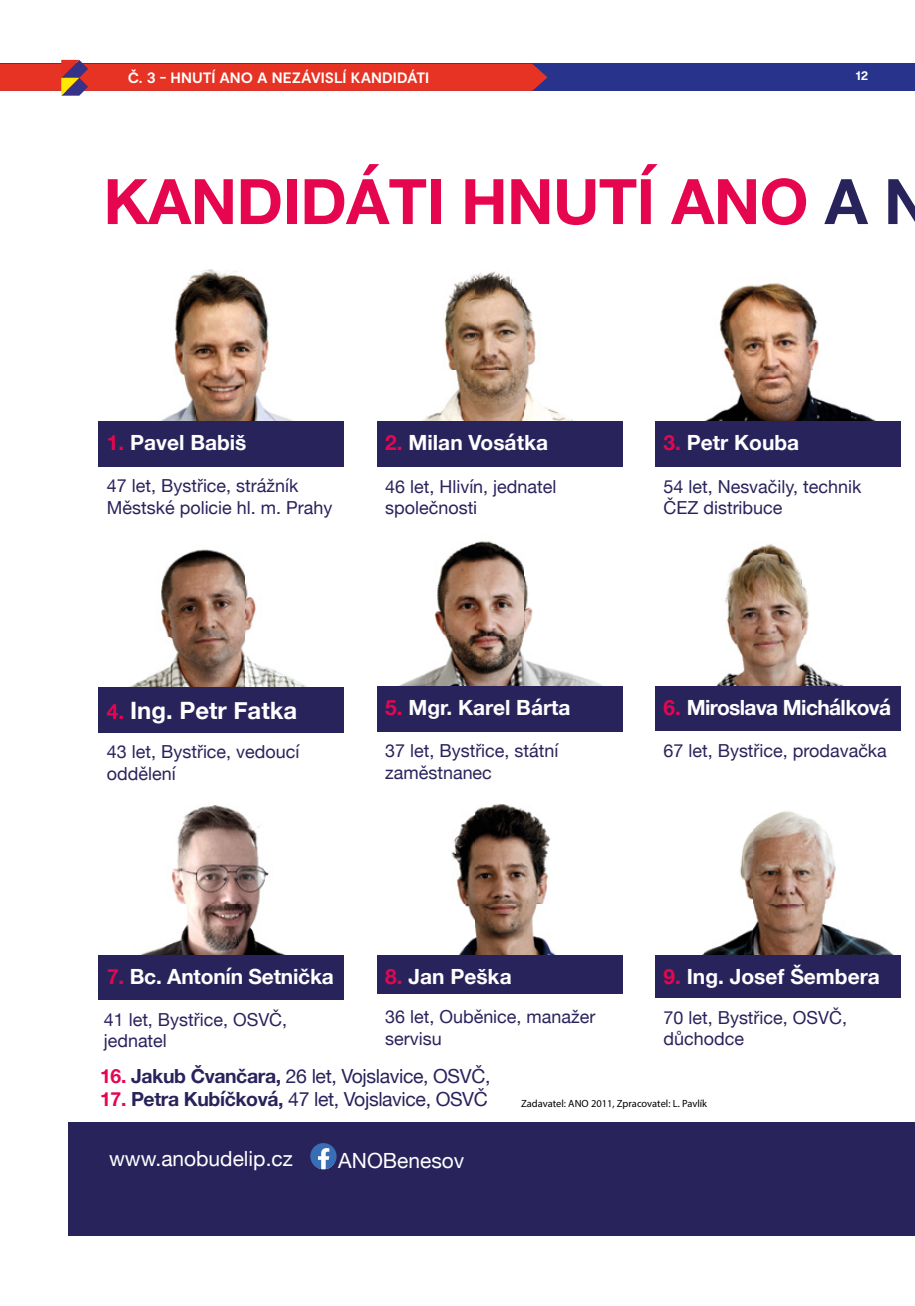
<style>
.page{position:relative;width:915px;height:1306px;background:#fff}
.page>*{position:absolute;margin:0;border:0;box-sizing:border-box;transform-origin:0 0}
.t1{font:700 62.7px "Helvetica Neue";letter-spacing:-.01em;color:#e5064f}
.t2{font:700 23.85px "Helvetica Neue";color:#fff}
.t3{font:700 20.85px "Helvetica Neue";color:#fff}
.t4{font:20.85px "Helvetica Neue";color:#fff}
.t5{font:700 20.85px "Helvetica Neue";letter-spacing:-.03em;color:#fff}
.t6{font:19.35px "Helvetica Neue";letter-spacing:-.02em;color:#29235c}
.t7{font:18px/21.5px "Helvetica Neue";color:#29235c}
.t8{font:700 15px "Moderat";color:#fff}
.t9{font:700 13.5px "Moderat";color:#fff}
.t10{font:10.5px "Myriad Pro";color:#000}
.s1{color:#29235c}
.s2{color:#e5064f}
.s3{font-size:20.85px;color:#e5064f}
.s4{font-weight:700;color:#e5064f}
.s5{font-weight:700}
</style>
<div class="page">
<div style="left:0;top:64px;width:914px;height:27px;background:#28348b"></div>
<div style="left:68px;top:1122px;width:846px;height:114px;background:#29235c"></div>
<img style="left:451px;top:804px;width:105px;height:151px">
<div style="left:376px;top:955px;width:246px;height:38px;background:#29235c"></div>
<img style="left:702px;top:811px;width:193px;height:144px">
<div style="left:654px;top:955px;width:246px;height:45px;background:#29235c"></div>
<div style="left:654px;top:998px;width:246px;height:55px;background:#fff"></div>
<img style="left:422px;top:271px;width:151px;height:150px">
<div style="left:376px;top:421px;width:246px;height:46px;background:#29235c"></div>
<img style="left:704px;top:283px;width:173px;height:138px">
<div style="left:654px;top:421px;width:246px;height:46px;background:#29235c"></div>
<img style="left:129px;top:549px;width:178px;height:138px">
<div style="left:98px;top:687px;width:246px;height:46px;background:#29235c"></div>
<img style="left:399px;top:541px;width:204px;height:145px">
<div style="left:376px;top:686px;width:246px;height:46px;background:#29235c"></div>
<div style="left:376px;top:731px;width:246px;height:66px;background:#fff"></div>
<img style="left:716px;top:544px;width:128px;height:142px">
<div style="left:654px;top:686px;width:246px;height:45px;background:#29235c"></div>
<img style="left:140px;top:805px;width:146px;height:150px">
<div style="left:98px;top:955px;width:246px;height:45px;background:#29235c"></div>
<img style="left:160px;top:269px;width:133px;height:152px">
<div style="left:98px;top:421px;width:246px;height:46px;background:#29235c"></div>
<svg style="left:310px;top:1143px;width:26px;height:26px"></svg>
<svg style="left:0;top:60px;width:547px;height:36px"></svg>
<p class="t8" style="left:128px;top:69px;width:303px">Č. 3 - HNUTÍ ANO A NEZÁVISLÍ KANDIDÁTI</p>
<p class="t9" style="left:855px;top:68px;width:14px">12</p>
<h1 class="t1" style="left:103px;top:152px;width:828px">KANDIDÁTI HNUTÍ ANO <span class="s1">A N</span></h1>
<p class="t3" style="left:107px;top:426px;width:141px"><span class="s2">1.</span> Pavel Babiš</p>
<p class="t7" style="left:107px;top:476px;width:227px">47 let, Bystřice, strážník<br>Městské policie hl. m. Prahy</p>
<p class="t3" style="left:385px;top:426px;width:164px"><span class="s2">2.</span> Milan Vosátka</p>
<p class="t7" style="left:385px;top:476px;width:173px">46 let, Hlivín, jednatel společnosti</p>
<h2 class="t2" style="left:107px;top:691px;width:192px"><span class="s3">4.</span> Ing. Petr Fatka</h2>
<p class="t7" style="left:107px;top:742px;width:194px">43 let, Bystřice, vedoucí oddělení</p>
<p class="t3" style="left:385px;top:691px;width:187px"><span class="s2">5.</span> Mgr. Karel Bárta</p>
<p class="t7" style="left:385px;top:741px;width:175px">37 let, Bystřice, státní zaměstnanec</p>
<p class="t3" style="left:663px;top:426px;width:137px"><span class="s2">3.</span> Petr Kouba</p>
<p class="t7" style="left:663px;top:476px;width:199px">54 let, Nesvačily, technik<br>ČEZ distribuce</p>
<p class="t5" style="left:663px;top:691px;width:229px"><span class="s2">6.</span> Miroslava Michálková</p>
<p class="t7" style="left:663px;top:741px;width:225px">67 let, Bystřice, prodavačka</p>
<p class="t3" style="left:107px;top:960px;width:228px"><span class="s2">7.</span> Bc. Antonín Setnička</p>
<p class="t7" style="left:104px;top:1009px;width:185px">41 let, Bystřice, OSVČ, jednatel</p>
<p class="t3" style="left:385px;top:960px;width:128px"><span class="s2">8.</span> Jan Peška</p>
<p class="t7" style="left:385px;top:1007px;width:211px">36 let, Ouběnice, manažer servisu</p>
<p class="t3" style="left:663px;top:960px;width:218px"><span class="s2">9.</span> Ing. Josef Šembera</p>
<p class="t7" style="left:663px;top:1007px;width:185px">70 let, Bystřice, OSVČ, důchodce</p>
<p class="t6" style="left:100px;top:1061px;width:391px"><span class="s4">16.</span> <span class="s5">Jakub Čvančara,</span> 26 let, Vojslavice, OSVČ,</p>
<p class="t6" style="left:100px;top:1085px;width:389px"><span class="s4">17.</span> <span class="s5">Petra Kubíčková,</span> 47 let, Vojslavice, OSVČ</p>
<p class="t4" style="left:109px;top:1143px;width:185px">www.anobudelip.cz</p>
<p class="t4" style="left:338px;top:1145px;width:127px">ANOBenesov</p>
<p class="t10" style="left:521px;top:1096px;width:187px">Zadavatel: ANO 2011, Zpracovatel: L. Pavlík</p>
</div>
